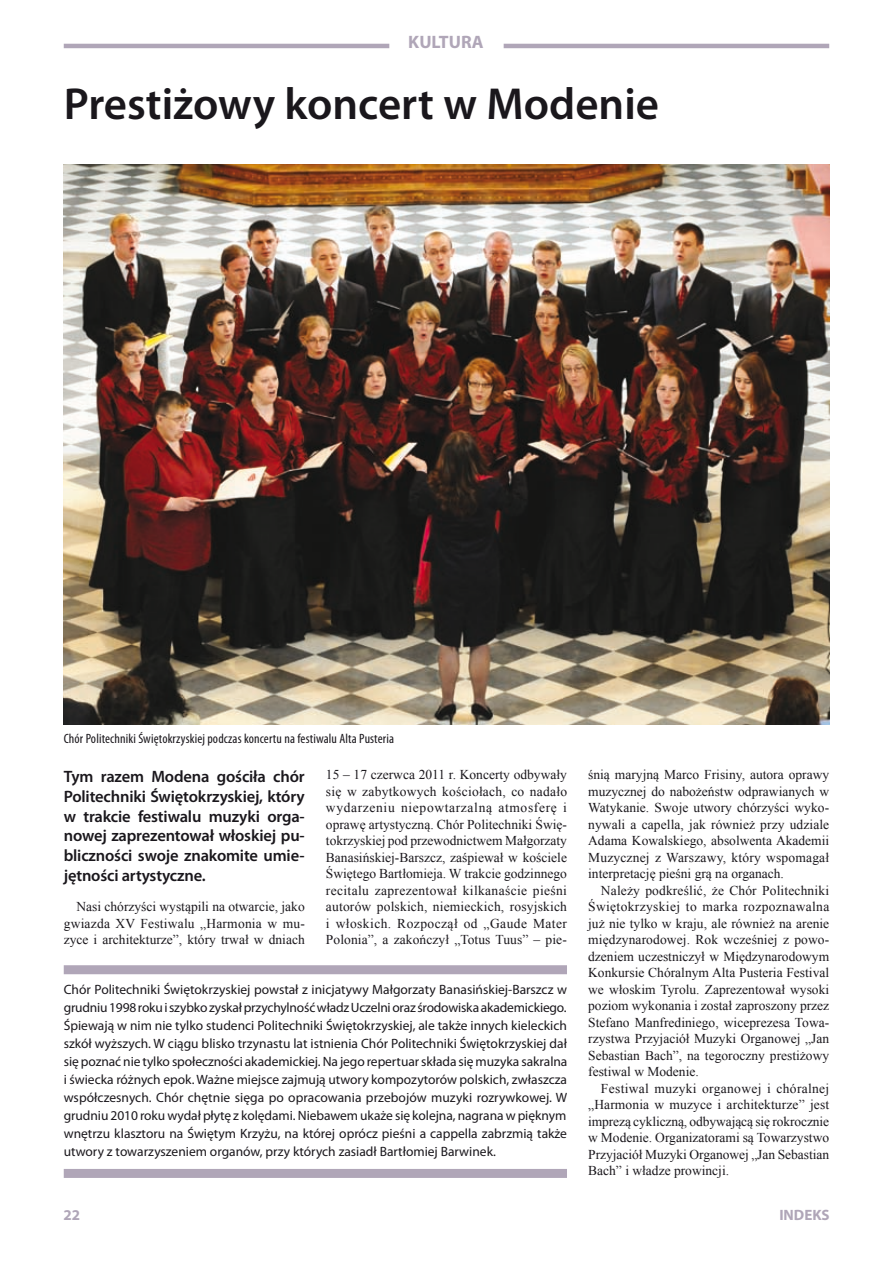
<style>
.page{position:relative;width:893px;height:1263px;background:#fff}
.page>*{position:absolute;margin:0;border:0;box-sizing:border-box;transform-origin:0 0}
.t1{font:600 45px "Myriad Pro";color:#1a171c}
.t2{font:700 18px "Myriad Pro";color:#b0a6b8}
.t3{font:600 16.5px/19.8px "Myriad Pro";letter-spacing:-.01em;color:#1a171c;text-align:justify}
.t4{font:700 15px "Myriad Pro";color:#b0a6b8}
.t5{font:13.5px/16.5px "Times New Roman";color:#1a171c;text-align:justify}
.t6{font:13.5px/18px "Myriad Pro";color:#1a171c;text-align:justify}
.t7{font:condensed 13.5px "Myriad Pro";letter-spacing:.01em;color:#1a171c}
</style>
<div class="page">
<hr style="left:504px;top:44px;width:325px;height:4px;background:#b0a6b8">
<hr style="left:64px;top:44px;width:325px;height:4px;background:#b0a6b8">
<img style="left:64px;top:164px;width:765px;height:560px">
<div style="left:64px;top:965px;width:503px;height:9px;background:#b0a6b8"></div>
<div style="left:64px;top:1169px;width:503px;height:9px;background:#b0a6b8"></div>
<h2 class="t2" style="left:408px;top:30px;width:77px">KULTURA</h2>
<h1 class="t1" style="left:64px;top:75px;width:597px">Prestiżowy koncert w Modenie</h1>
<p class="t7" style="left:64px;top:731px;width:332px">Chór Politechniki Świętokrzyskiej podczas koncertu na festiwalu Alta Pusteria</p>
<p class="t5" style="left:326px;top:766px;width:243px">15 – 17 czerwca 2011 r. Koncerty odbywały się w zabytkowych kościołach, co nadało wydarzeniu niepowtarzalną atmosferę i oprawę artystyczną. Chór Politechniki Świę&shy;tokrzyskiej pod przewodnictwem Małgorzaty Banasińskiej-Barszcz, zaśpiewał w kościele Świętego Bartłomieja. W trakcie godzinnego recitalu zaprezentował kilkanaście pieśni autorów polskich, niemieckich, rosyjskich i włoskich. Rozpoczął od „Gaude Mater Polonia”, a zakończył „Totus Tuus” – pie-</p>
<p class="t5" style="left:588px;top:766px;width:243px">śnią maryjną Marco Frisiny, autora oprawy muzycznej do nabożeństw odprawianych w Watykanie. Swoje utwory chórzyści wyko&shy;nywali a capella, jak również przy udziale Adama Kowalskiego, absolwenta Akademii Muzycznej z Warszawy, który wspomagał interpretację pieśni grą na organach.</p>
<p class="t3" style="left:64px;top:766px;width:242px">Tym razem Modena gościła chór Politechniki Świętokrzyskiej, który w trakcie festiwalu muzyki orga&shy;nowej zaprezentował włoskiej pu&shy;bliczności swoje znakomite umie&shy;jętności artystyczne.</p>
<p class="t5" style="left:64px;top:898px;width:243px;text-indent:13px">Nasi chórzyści wystąpili na otwarcie, jako gwiazda XV Festiwalu „Harmonia w mu&shy;zyce i architekturze”, który trwał w dniach</p>
<p class="t5" style="left:588px;top:881px;width:243px;text-indent:13px">Należy podkreślić, że Chór Politechniki Świętokrzyskiej to marka rozpoznawalna już nie tylko w kraju, ale również na arenie międzynarodowej. Rok wcześniej z powo&shy;dzeniem uczestniczył w Międzynarodowym Konkursie Chóralnym Alta Pusteria Festival we włoskim Tyrolu. Zaprezentował wysoki poziom wykonania i został zaproszony przez Stefano Manfrediniego, wiceprezesa Towa&shy;rzystwa Przyjaciół Muzyki Organowej „Jan Sebastian Bach”, na tegoroczny prestiżowy festiwal w Modenie.</p>
<p class="t5" style="left:588px;top:1079px;width:243px;text-indent:13px">Festiwal muzyki organowej i chóralnej „Harmonia w muzyce i architekturze” jest imprezą cykliczną, odbywającą się rokrocznie w Modenie. Organizatorami są Towarzystwo Przyjaciół Muzyki Organowej „Jan Sebastian Bach” i władze prowincji.</p>
<p class="t6" style="left:64px;top:980px;width:505px">Chór Politechniki Świętokrzyskiej powstał z inicjatywy Małgorzaty Banasińskiej-Barszcz w grudniu 1998 roku i szybko zyskał przychylność władz Uczelni oraz środowiska akademickiego.<br>Śpiewają w nim nie tylko studenci Politechniki Świętokrzyskiej, ale także innych kieleckich szkół wyższych. W ciągu blisko trzynastu lat istnienia Chór Politechniki Świętokrzyskiej dał się poznać nie tylko społeczności akademickiej. Na jego repertuar składa się muzyka sakralna i świecka różnych epok. Ważne miejsce zajmują utwory kompozytorów polskich, zwłaszcza współczesnych. Chór chętnie sięga po opracowania przebojów muzyki rozrywkowej. W grudniu 2010 roku wydał płytę z kolędami. Niebawem ukaże się kolejna, nagrana w pięknym wnętrzu klasztoru na Świętym Krzyżu, na której oprócz pieśni a cappella zabrzmią także utwory z towarzyszeniem organów, przy których zasiadł Bartłomiej Barwinek.</p>
<p class="t4" style="left:63px;top:1205px;width:18px">22</p>
<p class="t4" style="left:779px;top:1205px;width:52px">INDEKS</p>
</div>
